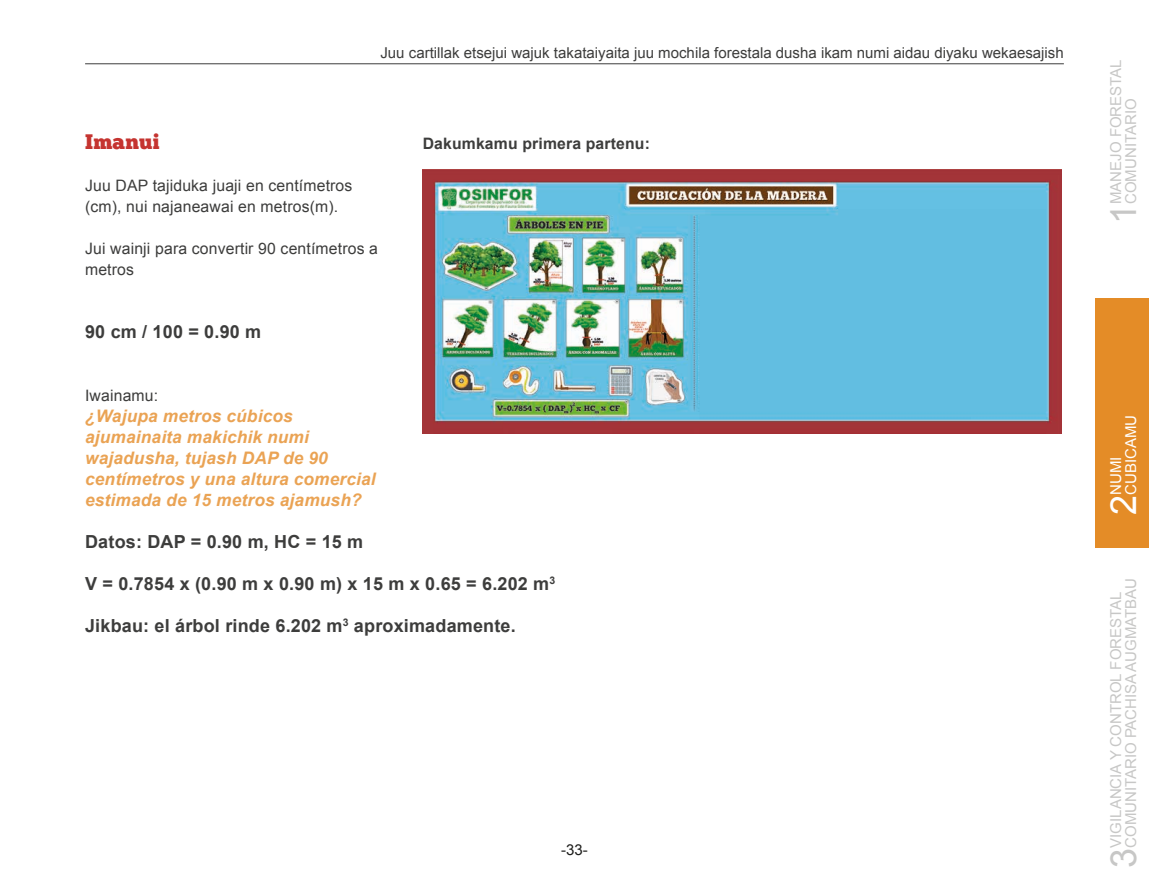
<style>
.page{position:relative;width:1149px;height:893px;background:#fff}
.page>*{position:absolute;margin:0;border:0;box-sizing:border-box;transform-origin:0 0}
.t1{font:36px "Arial";color:#c7c7c6}
.t2{font:36px "Arial";color:#fff}
.t3{font:21px "Chunk Five";letter-spacing:.01em;color:#c53430}
.t4{font:700 18px "Arial";letter-spacing:.01em;color:#3d3d3c}
.t5{font:italic 700 17.25px/21px "Arial";letter-spacing:.01em;color:#eaa354}
.t6{font:15.75px/21px "Arial";letter-spacing:.01em;color:#3d3d3c}
.t7{font:700 15.75px "Arial";letter-spacing:.01em;color:#3d3d3c}
.t8{font:15px "Arial";color:#3d3d3c}
.t9{font:15px/15px "Arial";color:#c7c7c6}
.t10{font:15px/15px "Arial";color:#fff}
.t11{font:15px "Arial";color:#1d1d1b}
</style>
<div class="page">
<hr style="left:85px;top:63px;width:978px;height:1px;background:#3d3d3c">
<div style="left:1094px;top:298px;width:54px;height:250px;background:#e48c27"></div>
<img style="left:422px;top:170px;width:638px;height:264px">
<p class="t8" style="left:380px;top:43px;width:684px">Juu cartillak etsejui wajuk takataiyaita juu mochila forestala dusha ikam numi aidau diyaku wekaesajish</p>
<p class="t3" style="left:85px;top:128px;width:76px">Imanui</p>
<p class="t7" style="left:422px;top:133px;width:229px">Dakumkamu primera partenu:</p>
<p class="t6" style="left:85px;top:175px;width:269px">Juu DAP tajiduka juaji en centímetros (cm), nui najaneawai en metros(m).</p>
<p class="t6" style="left:85px;top:238px;width:294px">Jui wainji para convertir 90 centímetros a metros</p>
<p class="t4" style="left:85px;top:319px;width:178px">90 cm / 100 = 0.90 m</p>
<p class="t9" style="left:1108px;top:204px;width:146px;rotate:-90deg">MANEJO FORESTAL<br>COMUNITARIO</p>
<h1 class="t1" style="left:1099px;top:224px;width:21px;rotate:-90deg">1</h1>
<p class="t6" style="left:85px;top:385px;width:75px">Iwainamu:</p>
<p class="t5" style="left:85px;top:406px;width:292px">¿Wajupa metros cúbicos ajumainaita makichik numi wajadusha, tujash DAP de 90 centímetros y una altura comercial estimada de 15 metros ajamush?</p>
<p class="t4" style="left:85px;top:529px;width:279px">Datos: DAP = 0.90 m, HC = 15 m</p>
<p class="t4" style="left:85px;top:571px;width:471px">V = 0.7854 x (0.90 m x 0.90 m) x 15 m x 0.65 = 6.202 m<sup>3</sup></p>
<p class="t4" style="left:85px;top:613px;width:432px">Jikbau: el árbol rinde 6.202 m<sup>3</sup> aproximadamente.</p>
<p class="t10" style="left:1108px;top:495px;width:81px;rotate:-90deg">NUMI<br>CUBICAMU</p>
<h1 class="t2" style="left:1099px;top:515px;width:21px;rotate:-90deg">2</h1>
<p class="t9" style="left:1108px;top:848px;width:271px;rotate:-90deg">VIGILANCIA Y CONTROL FORESTAL<br>COMUNITARIO PACHISA AUGMATBAU</p>
<p class="t11" style="left:561px;top:840px;width:28px">-33-</p>
<h1 class="t1" style="left:1099px;top:868px;width:21px;rotate:-90deg">3</h1>
</div>
